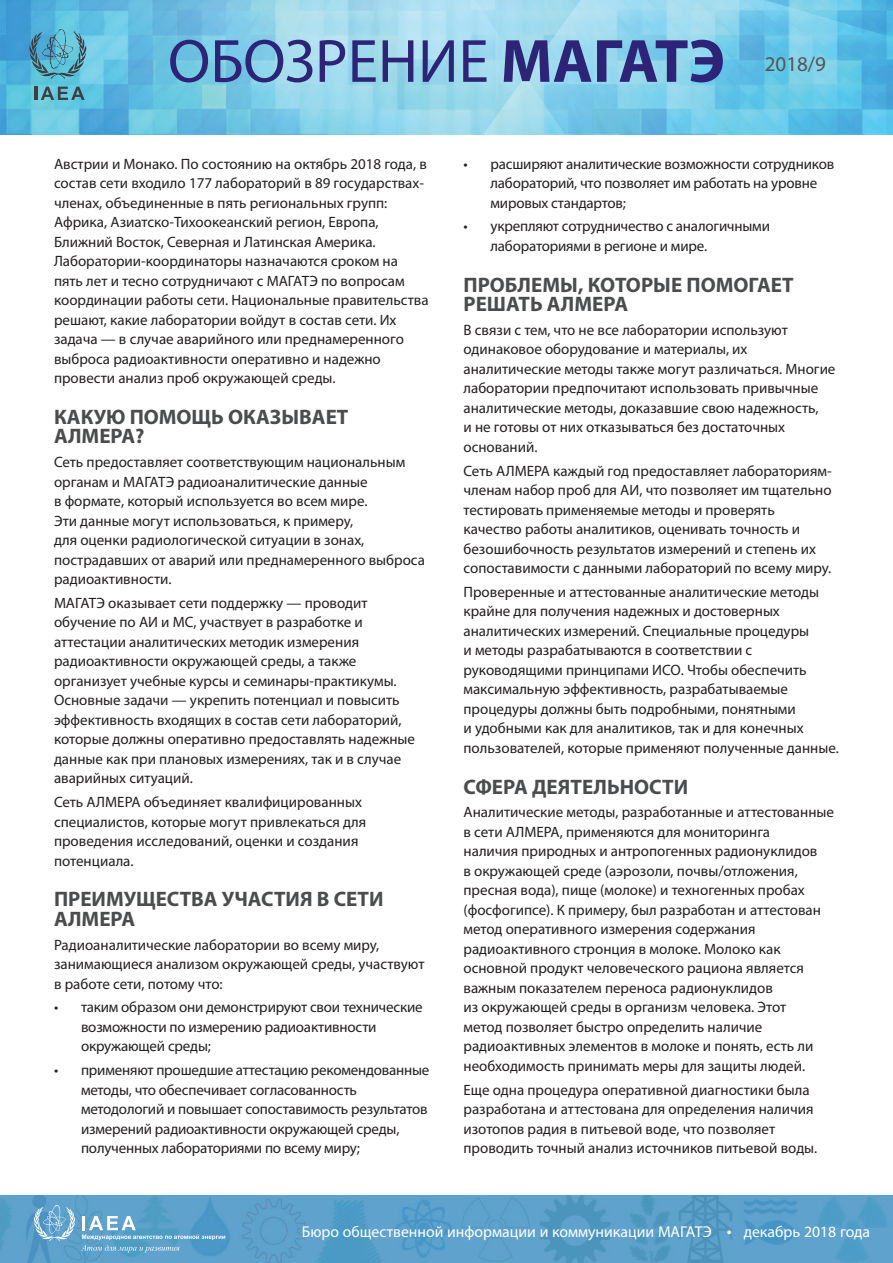
<style>
.page{position:relative;width:893px;height:1263px;background:#fff}
.page>*{position:absolute;margin:0;border:0;box-sizing:border-box;transform-origin:0 0}
.t1{font:84px "Myriad Pro";color:#2d2377}
.t2{font:61.5px "Myriad Pro";color:#2d2377}
.t3{font:700 21px/19.5px "Myriad Pro";color:#4b4c4d}
.t4{font:21px "Myriad Pro";color:#545557}
.t5{font:15.75px "Myriad Pro";color:#fff}
.t6{font:15px/19.5px "Myriad Pro";color:#231f20}
.s1{font-weight:700}
.s2{font-size:18px}
</style>
<div class="page">
<img style="left:0;top:1195px;width:893px;height:68px">
<img style="left:0;top:0;width:893px;height:133px">
<svg style="left:29px;top:32px;width:11px;height:41px"></svg>
<svg style="left:35px;top:87px;width:33px;height:13px"></svg>
<img style="left:71px;top:87px;width:14px;height:13px">
<svg style="left:22px;top:1205px;width:203px;height:47px;background:#69a8ce"></svg>
<img style="left:40px;top:30px;width:48px;height:49px">
<h1 class="t1" style="left:252px;top:17px;width:389px"><span class="s1">IAEA</span> BRIEF</h1>
<h2 class="t2" style="left:168px;top:23px;width:558px">ОБОЗРЕНИЕ <span class="s1">МАГАТЭ</span></h2>
<h3 class="t4" style="left:765px;top:51px;width:63px">2018/9</h3>
<p class="t6" style="left:54px;top:154px;width:376px">Австрии и Монако. По состоянию на октябрь 2018 года, в состав сети входило 177 лабораторий в 89 государствах&shy;членах, объединенные в пять региональных групп:<br>Африка, Азиатско-Тихоокеанский регион, Европа, Ближний Восток, Северная и Латинская Америка.<br>Лаборатории-координаторы назначаются сроком на пять лет и тесно сотрудничают с МАГАТЭ по вопросам координации работы сети. Национальные правительства решают, какие лаборатории войдут в состав сети. Их задача — в случае аварийного или преднамеренного выброса радиоактивности оперативно и надежно провести анализ проб окружающей среды.</p>
<h3 class="t3" style="left:54px;top:406px;width:296px">КАКУЮ ПОМОЩЬ ОКАЗЫВАЕТ<br>АЛМЕРА?</h3>
<p class="t6" style="left:54px;top:452px;width:372px">Сеть предоставляет соответствующим национальным органам и МАГАТЭ радиоаналитические данные<br>в формате, который используется во всем мире.<br>Эти данные могут использоваться, к примеру,<br>для оценки радиологической ситуации в зонах, пострадавших от аварий или преднамеренного выброса радиоактивности.</p>
<p class="t6" style="left:54px;top:593px;width:363px">МАГАТЭ оказывает сети поддержку — проводит обучение по АИ и МС, участвует в разработке и аттестации аналитических методик измерения радиоактивности окружающей среды, а также организует учебные курсы и семинары-практикумы.<br>Основные задачи — укрепить потенциал и повысить эффективность входящих в состав сети лабораторий, которые должны оперативно предоставлять надежные данные как при плановых измерениях, так и в случае аварийных ситуаций.</p>
<p class="t6" style="left:54px;top:792px;width:314px">Сеть АЛМЕРА объединяет квалифицированных специалистов, которые могут привлекаться для проведения исследований, оценки и создания потенциала.</p>
<h3 class="t3" style="left:54px;top:889px;width:331px">ПРЕИМУЩЕСТВА УЧАСТИЯ В СЕТИ<br>АЛМЕРА</h3>
<p class="t6" style="left:54px;top:935px;width:372px">Радиоаналитические лаборатории во всему миру, занимающиеся анализом окружающей среды, участвуют в работе сети, потому что:</p>
<p class="t6" style="left:81px;top:997px;width:343px;text-indent:-27px">• таким образом они демонстрируют свои технические возможности по измерению радиоактивности окружающей среды;</p>
<p class="t6" style="left:81px;top:1060px;width:350px;text-indent:-27px">• применяют прошедшие аттестацию рекомендованные методы, что обеспечивает согласованность методологий и повышает сопоставимость результатов измерений радиоактивности окружающей среды, полученных лабораториями по всему миру;</p>
<p class="t6" style="left:490px;top:154px;width:345px;text-indent:-27px">• расширяют аналитические возможности сотрудников лабораторий, что позволяет им работать на уровне мировых стандартов;</p>
<p class="t6" style="left:490px;top:216px;width:281px;text-indent:-27px">• укрепляют сотрудничество с аналогичными лабораториями в регионе и мире.</p>
<h3 class="t3" style="left:463px;top:274px;width:332px">ПРОБЛЕМЫ, КОТОРЫЕ ПОМОГАЕТ<br>РЕШАТЬ АЛМЕРА</h3>
<p class="t6" style="left:463px;top:320px;width:373px">В связи с тем, что не все лаборатории используют одинаковое оборудование и материалы, их аналитические методы также могут различаться. Многие лаборатории предпочитают использовать привычные аналитические методы, доказавшие свою надежность,<br>и не готовы от них отказываться без достаточных оснований.</p>
<p class="t6" style="left:463px;top:461px;width:370px">Сеть АЛМЕРА каждый год предоставляет лабораториям&shy;членам набор проб для АИ, что позволяет им тщательно тестировать применяемые методы и проверять качество работы аналитиков, оценивать точность и безошибочность результатов измерений и степень их сопоставимости с данными лабораторий по всему миру.</p>
<p class="t6" style="left:463px;top:582px;width:377px">Проверенные и аттестованные аналитические методы крайне для получения надежных и достоверных аналитических измерений. Специальные процедуры<br>и методы разрабатываются в соответствии с руководящими принципами ИСО. Чтобы обеспечить максимальную эффективность, разрабатываемые процедуры должны быть подробными, понятными<br>и удобными как для аналитиков, так и для конечных пользователей, которые применяют полученные данные.</p>
<h3 class="t3" style="left:463px;top:776px;width:226px">СФЕРА ДЕЯТЕЛЬНОСТИ</h3>
<p class="t6" style="left:463px;top:802px;width:372px">Аналитические методы, разработанные и аттестованные в сети АЛМЕРА, применяются для мониторинга<br>наличия природных и антропогенных радионуклидов<br>в окружающей среде (аэрозоли, почвы/отложения, пресная вода), пище (молоке) и техногенных пробах (фосфогипсе). К примеру, был разработан и аттестован метод оперативного измерения содержания радиоактивного стронция в молоке. Молоко как основной продукт человеческого рациона является важным показателем переноса радионуклидов<br>из окружающей среды в организм человека. Этот<br>метод позволяет быстро определить наличие радиоактивных элементов в молоке и понять, есть ли необходимость принимать меры для защиты людей.</p>
<p class="t6" style="left:463px;top:1080px;width:355px">Еще одна процедура оперативной диагностики была разработана и аттестована для определения наличия изотопов радия в питьевой воде, что позволяет проводить точный анализ источников питьевой воды.</p>
<p class="t5" style="left:302px;top:1221px;width:570px">Бюро общественной информации и коммуникации МАГАТЭ <span class="s2">•</span> декабрь 2018 года</p>
</div>
